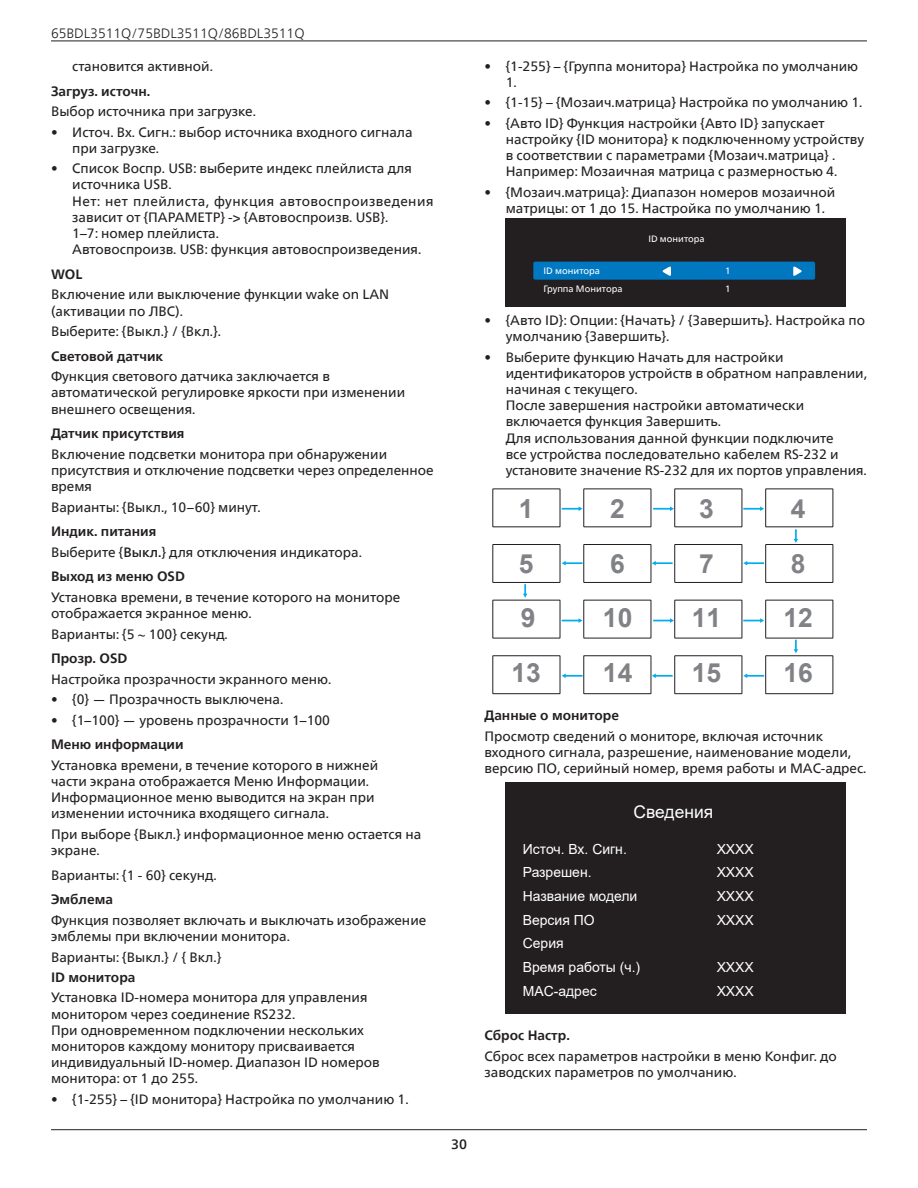
<style>
.page{position:relative;width:918px;height:1188px;background:#fff}
.page>*{position:absolute;margin:0;border:0;box-sizing:border-box;transform-origin:0 0}
.t1{font:700 26.4px "Arial";color:#808285}
.t2{font:17.4px "Arial";color:#fff}
.t3{font:13.95px/23.7px "Arial";color:#fff}
.Body{font:13.5px/16.2px "Neue Frutiger World";color:#231f20}
.OSD_Item_Bold{font:700 13.5px "Neue Frutiger World";color:#231f20}
.Body-2{font:13.5px/16.2px "Neue Frutiger World";letter-spacing:.02em;color:#231f20}
.t4{font:300 13.5px "Neue Frutiger World";color:#231f20}
.OSD_Item_Bold-2{font:13.5px "Neue Frutiger World";color:#231f20}
.Body-3{font:700 13.5px "Neue Frutiger World";color:#231f20}
.t5{font:500 13.5px "Neue Frutiger World";color:#231f20}
.t6{font:9.15px/18.5px "Neue Frutiger World";color:#fff}
.s1{font-weight:500}
</style>
<div class="page">
<hr style="left:51px;top:41px;width:816px;height:1px;background:#231f20">
<hr style="left:51px;top:1129px;width:816px;height:1px;background:#231f20">
<div style="left:506px;top:218px;width:340px;height:88px;background:#231f20"></div>
<svg style="left:533px;top:262px;width:282px;height:18px;background:#0578be"></svg>
<div style="left:765px;top:655px;width:68px;height:39px;border:1px solid #231f20"></div>
<div style="left:674px;top:655px;width:68px;height:39px;border:1px solid #231f20"></div>
<div style="left:583px;top:655px;width:68px;height:39px;border:1px solid #231f20"></div>
<div style="left:492px;top:655px;width:68px;height:39px;border:1px solid #231f20"></div>
<div style="left:765px;top:600px;width:68px;height:38px;border:1px solid #231f20"></div>
<div style="left:674px;top:600px;width:68px;height:38px;border:1px solid #231f20"></div>
<div style="left:583px;top:600px;width:68px;height:38px;border:1px solid #231f20"></div>
<div style="left:492px;top:600px;width:68px;height:38px;border:1px solid #231f20"></div>
<div style="left:765px;top:544px;width:68px;height:39px;border:1px solid #231f20"></div>
<div style="left:674px;top:544px;width:68px;height:39px;border:1px solid #231f20"></div>
<div style="left:583px;top:544px;width:68px;height:39px;border:1px solid #231f20"></div>
<div style="left:492px;top:544px;width:68px;height:39px;border:1px solid #231f20"></div>
<div style="left:765px;top:489px;width:68px;height:38px;border:1px solid #231f20"></div>
<div style="left:674px;top:489px;width:68px;height:38px;border:1px solid #231f20"></div>
<div style="left:583px;top:489px;width:68px;height:38px;border:1px solid #231f20"></div>
<div style="left:492px;top:489px;width:68px;height:38px;border:1px solid #231f20"></div>
<svg style="left:562px;top:506px;width:21px;height:5px"></svg>
<svg style="left:653px;top:506px;width:21px;height:5px"></svg>
<svg style="left:743px;top:506px;width:21px;height:5px"></svg>
<svg style="left:562px;top:618px;width:21px;height:5px"></svg>
<svg style="left:653px;top:618px;width:21px;height:5px"></svg>
<svg style="left:743px;top:618px;width:21px;height:5px"></svg>
<svg style="left:743px;top:561px;width:21px;height:5px"></svg>
<svg style="left:652px;top:561px;width:21px;height:5px"></svg>
<svg style="left:562px;top:561px;width:21px;height:5px"></svg>
<svg style="left:743px;top:674px;width:21px;height:4px"></svg>
<svg style="left:652px;top:674px;width:21px;height:4px"></svg>
<svg style="left:562px;top:674px;width:21px;height:4px"></svg>
<svg style="left:794px;top:529px;width:4px;height:14px"></svg>
<svg style="left:523px;top:584px;width:4px;height:14px"></svg>
<svg style="left:794px;top:640px;width:4px;height:13px"></svg>
<div style="left:506px;top:782px;width:340px;height:232px;background:#231f20"></div>
<p class="t4" style="left:51px;top:23px;width:255px">65BDL3511Q/75BDL3511Q/86BDL3511Q</p>
<p class="Body" style="left:72px;top:58px;width:142px">становится активной.</p>
<p class="OSD_Item_Bold" style="left:51px;top:79px;width:101px">Загруз. источн.</p>
<p class="Body" style="left:51px;top:104px;width:206px">Выбор источника при загрузке.</p>
<p class="Body" style="left:72px;top:124px;width:342px;text-indent:-21px">• Источ. Вх. Сигн.: выбор источника входного сигнала при загрузке.</p>
<p class="Body" style="left:72px;top:161px;width:341px;text-indent:-21px">• Список Воспр. USB: выберите индекс плейлиста для источника USB.</p>
<p class="Body-2" style="left:72px;top:193px;width:363px">Нет: нет плейлиста, функция автовоспроизведения зависит от {ПАРАМЕТР} -&gt; {Автовоспроизв. USB}.</p>
<p class="Body" style="left:72px;top:226px;width:148px">1–7: номер плейлиста.</p>
<p class="Body" style="left:72px;top:242px;width:351px">Автовоспроизв. USB: функция автовоспроизведения.</p>
<p class="OSD_Item_Bold" style="left:51px;top:262px;width:33px">WOL</p>
<p class="Body" style="left:51px;top:287px;width:340px">Включение или выключение функции wake on LAN (активации по ЛВС).</p>
<p class="Body" style="left:51px;top:324px;width:171px">Выберите: {Выкл.} / {Вкл.}.</p>
<p class="OSD_Item_Bold" style="left:51px;top:344px;width:114px">Световой датчик</p>
<p class="Body" style="left:51px;top:369px;width:356px">Функция светового датчика заключается в автоматической регулировке яркости при изменении внешнего освещения.</p>
<p class="OSD_Item_Bold" style="left:51px;top:422px;width:135px">Датчик присутствия</p>
<p class="Body" style="left:51px;top:446px;width:384px">Включение подсветки монитора при обнаружении присутствия и отключение подсветки через определенное время</p>
<p class="Body" style="left:51px;top:499px;width:211px">Варианты: {Выкл., 10–60} минут.</p>
<p class="OSD_Item_Bold" style="left:51px;top:520px;width:107px">Индик. питания</p>
<p class="Body" style="left:51px;top:544px;width:312px">Выберите {<span class="s1">Выкл.</span>} для отключения индикатора.</p>
<p class="OSD_Item_Bold" style="left:51px;top:565px;width:135px">Выход из меню OSD</p>
<p class="Body" style="left:51px;top:589px;width:351px">Установка времени, в течение которого на мониторе отображается экранное меню.</p>
<p class="Body" style="left:51px;top:626px;width:178px">Варианты: {5 ~ 100} секунд.</p>
<p class="OSD_Item_Bold" style="left:51px;top:647px;width:78px">Прозр. OSD</p>
<p class="Body" style="left:51px;top:671px;width:282px">Настройка прозрачности экранного меню.</p>
<p class="Body" style="left:51px;top:692px;width:234px">• {0} — Прозрачность выключена.</p>
<p class="Body" style="left:51px;top:712px;width:281px">• {1–100} — уровень прозрачности 1–100</p>
<p class="OSD_Item_Bold" style="left:51px;top:733px;width:134px">Меню информации</p>
<p class="Body" style="left:51px;top:757px;width:329px">Установка времени, в течение которого в нижней части экрана отображается Меню Информации.<br>Информационное меню выводится на экран при изменении источника входящего сигнала.</p>
<p class="Body" style="left:51px;top:826px;width:372px">При выборе {Выкл.} информационное меню остается на экране.</p>
<p class="OSD_Item_Bold-2" style="left:51px;top:864px;width:167px">Варианты: {1 - 60} секунд.</p>
<p class="OSD_Item_Bold" style="left:51px;top:888px;width:63px">Эмблема</p>
<p class="Body" style="left:51px;top:912px;width:377px">Функция позволяет включать и выключать изображение эмблемы при включении монитора.</p>
<p class="Body" style="left:51px;top:949px;width:172px">Варианты: {Выкл.} / { Вкл.}</p>
<p class="Body-3" style="left:51px;top:965px;width:86px">ID монитора</p>
<p class="Body" style="left:51px;top:990px;width:318px">Установка ID-номера монитора для управления монитором через соединение RS232.</p>
<p class="Body" style="left:51px;top:1022px;width:330px">При одновременном подключении нескольких мониторов каждому монитору присваивается индивидуальный ID-номер. Диапазон ID номеров монитора: от 1 до 255.</p>
<p class="Body" style="left:51px;top:1091px;width:359px">• {1-255} – {ID монитора} Настройка по умолчанию 1.</p>
<p class="Body" style="left:506px;top:58px;width:354px;text-indent:-21px">• {1-255} – {Группа монитора} Настройка по умолчанию<br>1.</p>
<p class="Body" style="left:485px;top:95px;width:379px">• {1-15} – {Мозаич.матрица} Настройка по умолчанию 1.</p>
<p class="Body" style="left:506px;top:115px;width:360px;text-indent:-21px">• {Авто ID} Функция настройки {Авто ID} запускает настройку {ID монитора} к подключенному устройству в соответствии с параметрами {Мозаич.матрица} .<br>Например: Мозаичная матрица с размерностью 4.</p>
<p class="Body" style="left:506px;top:184px;width:331px;text-indent:-21px">• {Мозаич.матрица}: Диапазон номеров мозаичной матрицы: от 1 до 15. Настройка по умолчанию 1.</p>
<p class="t6" style="left:648px;top:230px;width:58px">ID монитора</p>
<p class="t6" style="left:544px;top:261px;width:80px">ID монитора<br>Группа Монитора</p>
<p class="t6" style="left:725px;top:261px;width:7px">1<br>1</p>
<p class="Body" style="left:506px;top:312px;width:361px;text-indent:-21px">• {Авто ID}: Опции: {Начать} / {Завершить}. Настройка по умолчанию {Завершить}.</p>
<p class="Body" style="left:506px;top:349px;width:363px;text-indent:-21px">• Выберите функцию Начать для настройки идентификаторов устройств в обратном направлении, начиная с текущего.<br>После завершения настройки автоматически включается функция Завершить.<br>Для использования данной функции подключите<br>все устройства последовательно кабелем RS-232 и установите значение RS-232 для их портов управления.</p>
<p class="t1" style="left:519px;top:492px;width:16px">1</p>
<p class="t1" style="left:610px;top:492px;width:16px">2</p>
<p class="t1" style="left:519px;top:547px;width:16px">5</p>
<p class="t1" style="left:610px;top:547px;width:16px">6</p>
<p class="t1" style="left:699px;top:492px;width:16px">3</p>
<p class="t1" style="left:791px;top:492px;width:16px">4</p>
<p class="t1" style="left:699px;top:547px;width:16px">7</p>
<p class="t1" style="left:791px;top:547px;width:16px">8</p>
<p class="t1" style="left:521px;top:600px;width:16px">9</p>
<p class="t1" style="left:603px;top:600px;width:31px">10</p>
<p class="t1" style="left:692px;top:600px;width:31px">11</p>
<p class="t1" style="left:783px;top:600px;width:31px">12</p>
<p class="t1" style="left:512px;top:655px;width:31px">13</p>
<p class="t1" style="left:603px;top:655px;width:31px">14</p>
<p class="t1" style="left:692px;top:655px;width:31px">15</p>
<p class="t1" style="left:783px;top:655px;width:31px">16</p>
<p class="OSD_Item_Bold" style="left:485px;top:703px;width:136px">Данные о мониторе</p>
<p class="Body" style="left:485px;top:728px;width:383px">Просмотр сведений о мониторе, включая источник входного сигнала, разрешение, наименование модели, версию ПО, серийный номер, время работы и MAC-адрес.</p>
<p class="t2" style="left:634px;top:799px;width:81px">Сведения</p>
<p class="t3" style="left:523px;top:837px;width:119px">Источ. Вх. Сигн.<br>Разрешен.<br>Название модели<br>Версия ПО<br>Серия<br>Время работы (ч.)<br>MAC-адрес</p>
<p class="t3" style="left:717px;top:837px;width:39px;text-align:justify">XXXX XXXX XXXX XXXX</p>
<p class="t3" style="left:717px;top:955px;width:39px">XXXX<br>XXXX</p>
<p class="OSD_Item_Bold" style="left:485px;top:1024px;width:87px">Сброс Настр.</p>
<p class="Body" style="left:485px;top:1048px;width:354px">Сброс всех параметров настройки в меню Конфиг. до заводских параметров по умолчанию.</p>
<p class="t5" style="left:451px;top:1133px;width:17px">30</p>
</div>
